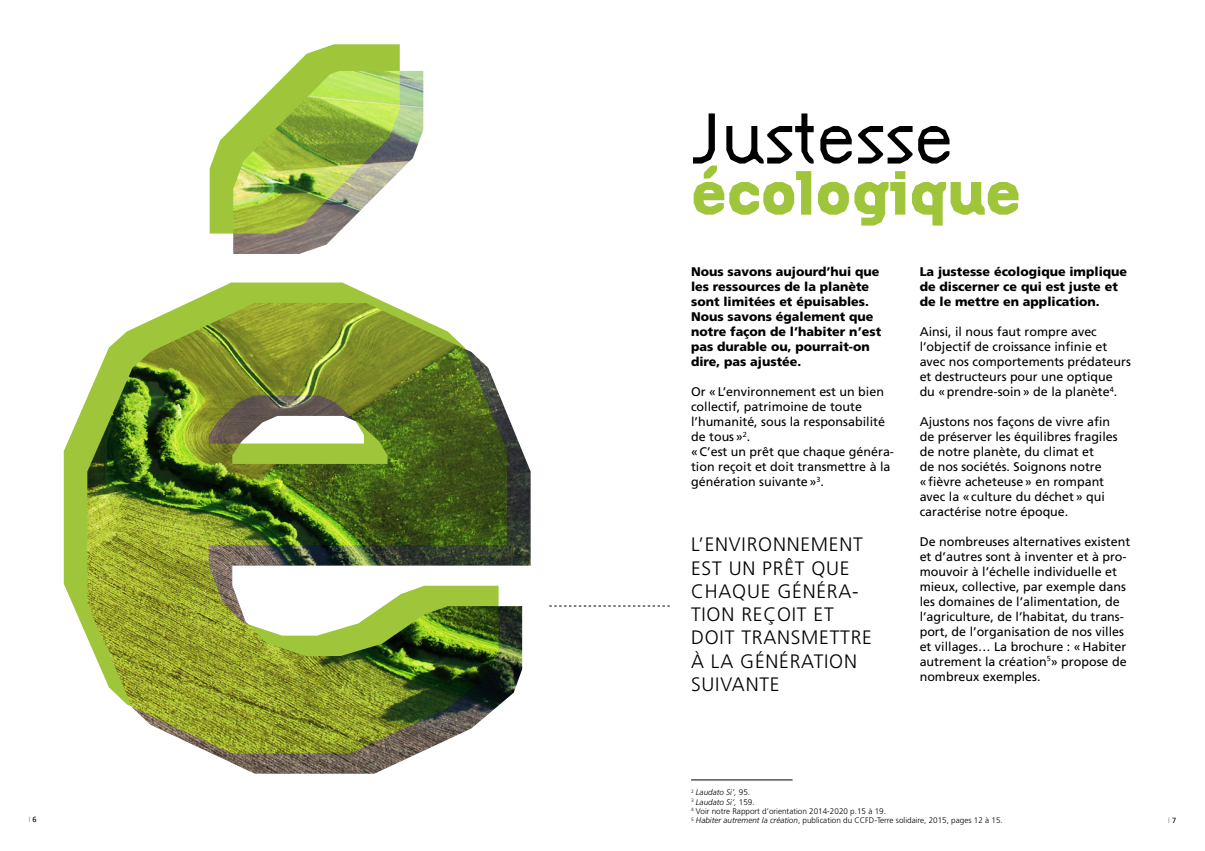
<style>
.page{position:relative;width:1205px;height:851px;background:#fff}
.page>*{position:absolute;margin:0;border:0;box-sizing:border-box;transform-origin:0 0}
.t1{font:300 75px "Citizen CCFD";color:#000}
.t2{font:800 65.25px "Citizen CCFD";color:#9fc63b}
.t3{font:300 19.38px/23.2px "Frutiger";letter-spacing:.04em;color:#000}
.t4{font:12.5px/15px "Frutiger";color:#000}
.t5{font:900 12.5px/15px "Frutiger";color:#000}
.t6{font:300 8.12px/9.4px "Frutiger";color:#000}
.t7{font:7.5px "Frutiger";color:#9d9d9c}
.s1{color:#000}
.s2{font-style:italic}
</style>
<div class="page">
<hr style="left:691px;top:779px;width:101px;height:1px;background:#000">
<svg style="left:64px;top:44px;width:336px;height:593px"></svg>
<img style="left:87px;top:71px;width:444px;height:702px">
<svg style="left:549px;top:605px;width:121px;height:1px"></svg>
<p class="t7" style="left:28px;top:815px;width:10px">I <span class="s1">6</span></p>
<h1 class="t1" style="left:691px;top:97px;width:264px">Justesse</h1>
<h2 class="t2" style="left:691px;top:151px;width:331px">écologique</h2>
<p class="t5" style="left:691px;top:263px;width:192px">Nous savons aujourd’hui que les ressources de la planète sont limitées et épuisables.<br>Nous savons également que notre façon de l’habiter n’est pas durable ou, pourrait-on dire, pas ajustée.</p>
<p class="t4" style="left:691px;top:384px;width:205px">Or «L’environnement est un bien collectif, patrimoine de toute l’humanité, sous la responsabilité de tous»<sup>2</sup>.<br>«C’est un prêt que chaque généra&shy;tion reçoit et doit transmettre à la génération suivante»<sup>3</sup>.</p>
<h3 class="t3" style="left:691px;top:532px;width:182px">L’ENVIRONNEMENT<br>EST UN PRÊT QUE<br>CHAQUE GÉNÉRA-<br>TION REÇOIT ET<br>DOIT TRANSMETTRE<br>À LA GÉNÉRATION<br>SUIVANTE</h3>
<p class="t5" style="left:919px;top:263px;width:209px">La justesse écologique implique de discerner ce qui est juste et de le mettre en application.</p>
<p class="t4" style="left:919px;top:324px;width:213px">Ainsi, il nous faut rompre avec l’objectif de croissance infinie et avec nos comportements prédateurs et destructeurs pour une optique du «prendre-soin» de la planète<sup>4</sup>.</p>
<p class="t4" style="left:919px;top:414px;width:200px">Ajustons nos façons de vivre afin de préserver les équilibres fragiles de notre planète, du climat et<br>de nos sociétés. Soignons notre «fièvre acheteuse» en rompant avec la «culture du déchet» qui caractérise notre époque.</p>
<p class="t4" style="left:919px;top:534px;width:212px">De nombreuses alternatives existent et d’autres sont à inventer et à pro&shy;mouvoir à l’échelle individuelle et mieux, collective, par exemple dans les domaines de l’alimentation, de l’agriculture, de l’habitat, du trans&shy;port, de l’organisation de nos villes et villages… La brochure : «Habiter autrement la création<sup>5</sup>» propose de nombreux exemples.</p>
<p class="t6" style="left:691px;top:787px;width:313px"><sup>2</sup> <span class="s2">Laudato Si’,</span> 95.<br><sup>3</sup> <span class="s2">Laudato Si’,</span> 159.<br><sup>4</sup> Voir notre Rapport d’orientation 2014-2020 p.15 à 19.<br><sup>5</sup> <span class="s2">Habiter autrement la création</span>, publication du CCFD-Terre solidaire, 2015, pages 12 à 15.</p>
<p class="t7" style="left:1168px;top:815px;width:10px">I <span class="s1">7</span></p>
</div>
